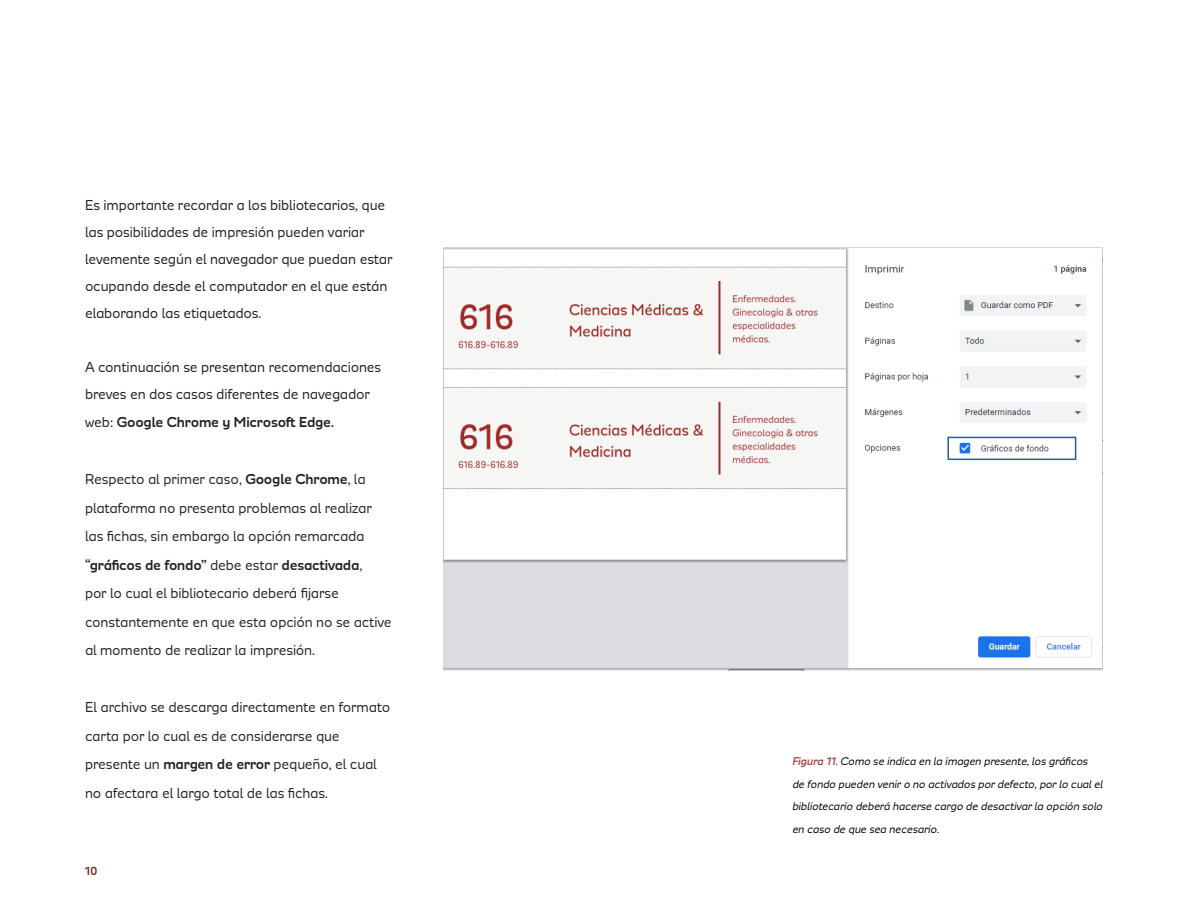
<style>
.page{position:relative;width:1188px;height:918px;background:#fff}
.page>*{position:absolute;margin:0;border:0;box-sizing:border-box;transform-origin:0 0}
.t1{font:16.5px/28.5px "Modernica";letter-spacing:-.015em;color:#1f2624}
.t2{font:16.5px/27px "Modernica";letter-spacing:-.015em;color:#231f20}
.t3{font:700 16.5px "Modernica";letter-spacing:-.01em;color:#231f20}
.t4{font:700 13.5px "Modernica";color:#732a27}
.t5{font:italic 12.75px/22.5px "Modernica";color:#000}
.s1{font-weight:400}
.s2{font-weight:700;color:#231f20}
.s3{font-weight:500;color:#9d2c28}
</style>
<div class="page">
<img style="left:443px;top:248px;width:660px;height:422px">
<div style="left:947px;top:437px;width:129px;height:23px;border:2px solid #2b5d97"></div>
<p class="t2" style="left:85px;top:192px;width:309px">Es importante recordar a los bibliotecarios, que las posibilidades de impresión pueden variar levemente según el navegador que puedan estar ocupando desde el computador en el que están elaborando las etiquetados.</p>
<p class="t2" style="left:85px;top:354px;width:298px">A continuación se presentan recomendaciones breves en dos casos diferentes de navegador</p>
<p class="t3" style="left:85px;top:414px;width:250px"><span class="s1">web:</span> Google Chrome y Microsoft Edge.</p>
<p class="t1" style="left:85px;top:465px;width:308px">Respecto al primer caso, <span class="s2">Google Chrome</span>, la plataforma no presenta problemas al realizar las fichas, sin embargo la opción remarcada <span class="s2">“gráficos de fondo”</span> debe estar <span class="s2">desactivada</span>,<br>por lo cual el bibliotecario deberá fijarse constantemente en que esta opción no se active al momento de realizar la impresión.</p>
<p class="t1" style="left:85px;top:693px;width:307px">El archivo se descarga directamente en formato carta por lo cual es de considerarse que presente un <span class="s2">margen de error</span> pequeño, el cual no afectara el largo total de las fichas.</p>
<p class="t4" style="left:85px;top:865px;width:14px">10</p>
<p class="t5" style="left:792px;top:751px;width:314px"><span class="s3">Figura 11.</span>Como se indica en la imagen presente,los gráficos de fondo pueden venir o no activados por defecto,por lo cualel bibliotecario deberá hacerse cargo de desactivar la opción solo en caso de que sea necesario.</p>
</div>
